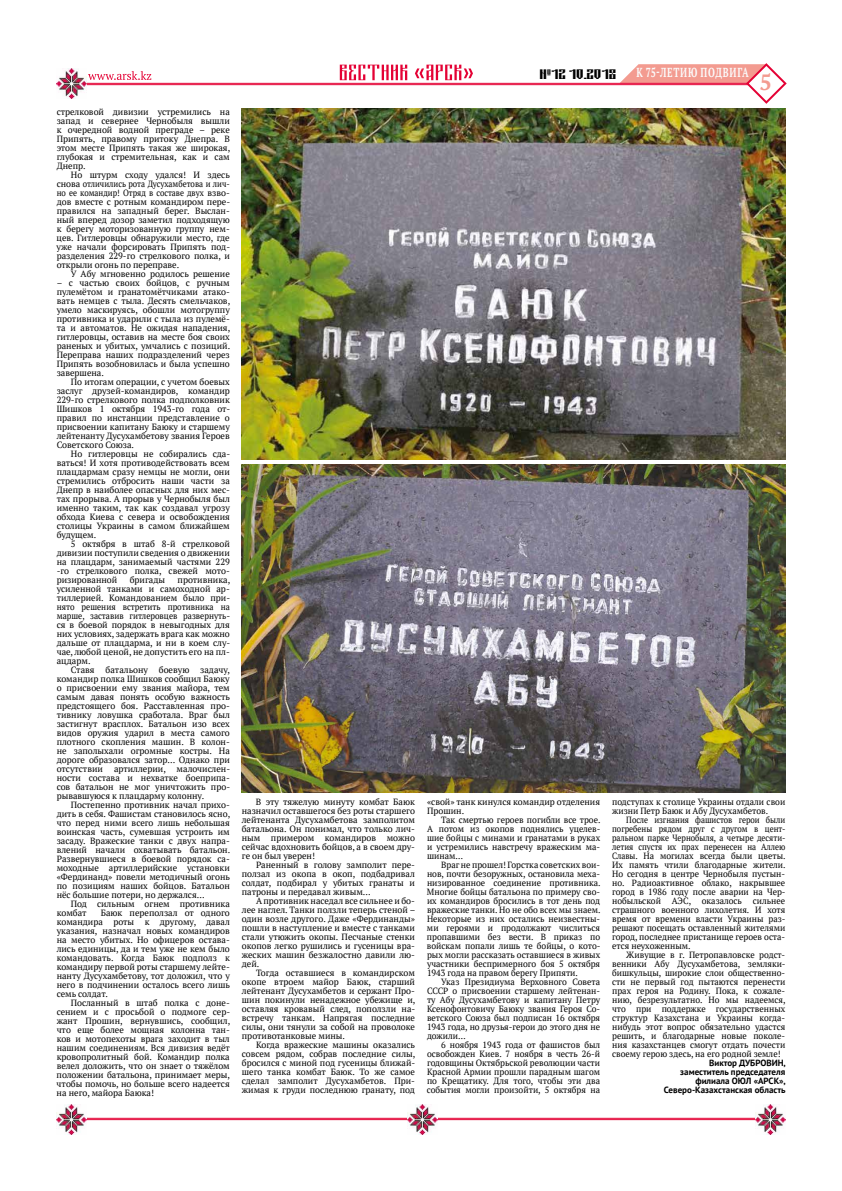
<style>
.page{position:relative;width:842px;height:1191px;background:#fff}
.page>*{position:absolute;margin:0;border:0;box-sizing:border-box;transform-origin:0 0}
.t1{font:700 22px "PT Serif";color:#f39b90}
.t2{font:700 14px "Tsarevich";color:#000}
.t3{font:700 13px "PT Serif";letter-spacing:.08em;color:#fbfbfb;scale:.7 1}
.t4{font:9px/9px "PT Serif";color:#000}
.t5{font:9px/9px "PT Serif";color:#000;scale:.96 1}
.t6{font:9px/9px "PT Serif";color:#000;scale:.88 1}
.t7{font:700 9px/9px "PT Sans";color:#000;text-align:right}
</style>
<div class="page">
<hr style="left:67px;top:83px;width:695px;height:1px;background:#e40134">
<hr style="left:67px;top:84px;width:695px;height:1px;background:#e40134">
<svg style="left:620px;top:63px;width:167px;height:41px"></svg>
<svg style="left:88px;top:71px;width:63px;height:9px"></svg>
<img style="left:57px;top:69px;width:30px;height:30px">
<svg style="left:340px;top:65px;width:67px;height:15px"></svg>
<svg style="left:415px;top:65px;width:58px;height:15px"></svg>
<hr style="left:66px;top:1117px;width:710px;height:1px;background:#e40134">
<hr style="left:66px;top:1119px;width:710px;height:1px;background:#e40134">
<img style="left:57px;top:1104px;width:30px;height:30px">
<img style="left:755px;top:1104px;width:30px;height:30px">
<img style="left:407px;top:1104px;width:30px;height:30px">
<img style="left:242px;top:464px;width:543px;height:328px">
<img style="left:242px;top:108px;width:544px;height:352px">
<p class="t4" style="left:57px;top:107px;width:175px;text-align:justify">стрелковой дивизии устремились на запад и севернее Чернобыля вышли к очередной водной преграде – реке Припять, правому притоку Днепра. В этом месте Припять такая же широкая, глубокая и стремительная, как и сам Днепр.</p>
<p class="t4" style="left:57px;top:170px;width:175px;text-indent:14px">Но штурм сходу удался! И здесь снова отличились рота Дусухамбетова и лич&shy;но ее командир! Отряд в составе двух взво&shy;дов вместе с ротным командиром пере&shy;правился на западный берег. Выслан&shy;ный вперед дозор заметил подходящую к берегу моторизованную группу нем&shy;цев. Гитлеровцы обнаружили место, где уже начали форсировать Припять под&shy;разделения 229-го стрелкового полка, и открыли огонь по переправе.</p>
<p class="t4" style="left:71px;top:269px;width:160px">У Абу мгновенно родилось решение</p>
<p class="t4" style="left:57px;top:278px;width:175px">– с частью своих бойцов, с ручным пулемётом и гранатомётчиками атако&shy;вать немцев с тыла. Десять смельчаков, умело маскируясь, обошли мотогруппу противника и ударили с тыла из пулемё&shy;та и автоматов. Не ожидая нападения, гитлеровцы, оставив на месте боя своих раненых и убитых, умчались с позиций.<br>Переправа наших подразделений через Припять возобновилась и была успешно завершена.</p>
<p class="t4" style="left:57px;top:377px;width:175px;text-align:justify;text-indent:14px">По итогам операции, с учетом боевых заслуг друзей-командиров, командир 229-го стрелкового полка подполковник Шишков 1 октября 1943-го года от&shy;правил по инстанции представление о присвоении капитану Баюку и старшему лейтенанту Дусухамбетову звания Героев Советского Союза.</p>
<p class="t4" style="left:57px;top:449px;width:175px;text-align:justify;text-indent:14px">Но гитлеровцы не собирались сда&shy;ваться! И хотя противодействовать всем плацдармам сразу немцы не могли, они стремились отбросить наши части за Днепр в наиболее опасных для них мес&shy;тах прорыва. А прорыв у Чернобыля был именно таким, так как создавал угрозу обхода Киева с севера и освобождения столицы Украины в самом ближайшем будущем.</p>
<p class="t4" style="left:57px;top:539px;width:175px;text-indent:14px">5 октября в штаб 8-й стрелковой дивизии поступили сведения о движении на плацдарм, занимаемый частями 229 -го стрелкового полка, свежей мото&shy;ризированной</p>
<p class="t4" style="left:130px;top:575px;width:37px">бригады</p>
<p class="t4" style="left:57px;top:575px;width:175px;text-indent:121px">противника, усиленной танками и самоходной ар&shy;тиллерией. Командованием было при&shy;нято решения встретить противника на марше, заставив гитлеровцев развернуть&shy;ся в боевой порядок в невыгодных для них условиях, задержать врага как можно дальше от плацдарма, и ни в коем слу&shy;чае, любой ценой, не допустить его на пл&shy;ацдарм.</p>
<p class="t4" style="left:57px;top:665px;width:175px;text-indent:14px">Ставя батальону боевую задачу, командир полка Шишков сообщил Баюку о присвоении ему звания майора, тем самым давая понять особую важность предстоящего боя. Расставленная про&shy;тивнику ловушка сработала. Враг был застигнут врасплох. Батальон изо всех видов оружия ударил в места самого плотного скопления машин. В колон&shy;не заполыхали огромные костры. На дороге образовался затор… Однако при отсутствии артиллерии, малочислен&shy;ности состава и нехватке боеприпа&shy;сов батальон не мог уничтожить про&shy;рывавшуюся к плацдарму колонну.</p>
<p class="t4" style="left:57px;top:800px;width:175px;text-indent:14px">Постепенно противник начал прихо&shy;дить в себя. Фашистам становилось ясно, что перед ними всего лишь небольшая воинская часть, сумевшая устроить им засаду. Вражеские танки с двух напра&shy;влений начали охватывать батальон.<br>Развернувшиеся в боевой порядок са&shy;моходные артиллерийские установки «Фердинанд» повели методичный огонь по позициям наших бойцов. Батальон нёс большие потери, но держался…</p>
<p class="t4" style="left:57px;top:899px;width:175px;text-indent:14px">Под сильным огнем противника комбат</p>
<p class="t4" style="left:57px;top:908px;width:175px;text-indent:44px">Баюк переползал от одного командира роты к другому, давал указания, назначал новых командиров на место убитых. Но офицеров остава&shy;лись единицы, да и тем уже не кем было командовать. Когда Баюк подполз к командиру первой роты старшему лейте&shy;нанту Дусухамбетову, тот доложил, что у него в подчинении осталось всего лишь семь солдат.</p>
<p class="t4" style="left:57px;top:998px;width:175px;text-indent:14px">Посланный в штаб полка с доне&shy;сением и с просьбой о подмоге сер&shy;жант Прошин, вернувшись, сообщил, что еще более мощная колонна тан&shy;ков и мотопехоты врага заходит в тыл нашим соединениям. Вся дивизия ведёт кровопролитный бой. Командир полка велел доложить, что он знает о тяжёлом положении батальона, принимает меры, чтобы помочь, но больше всего надеется на него, майора Баюка!</p>
<p class="t4" style="left:242px;top:797px;width:175px;text-indent:14px">В эту тяжелую минуту комбат Баюк назначил оставшегося без роты старшего лейтенанта Дусухамбетова замполитом батальона. Он понимал, что только лич&shy;ным примером командиров можно сейчас вдохновить бойцов, а в своем дру&shy;ге он был уверен!</p>
<p class="t4" style="left:242px;top:860px;width:175px;text-indent:14px">Раненный в голову замполит пере&shy;ползал из окопа в окоп, подбадривал солдат, подбирал у убитых гранаты и патроны и передавал живым…</p>
<p class="t4" style="left:242px;top:896px;width:175px;text-indent:14px">А противник наседал все сильнее и бо&shy;лее наглел. Танки ползли теперь стеной – один возле другого. Даже «Фердинанды» пошли в наступление и вместе с танками стали утюжить окопы. Песчаные стенки окопов легко рушились и гусеницы вра&shy;жеских машин безжалостно давили лю&shy;дей.</p>
<p class="t4" style="left:242px;top:968px;width:175px;text-indent:14px">Тогда оставшиеся в командирском окопе втроем майор Баюк, старший лейтенант Дусухамбетов и сержант Про&shy;шин покинули ненадежное убежище и, оставляя кровавый след, поползли на&shy;встречу танкам. Напрягая последние силы, они тянули за собой на проволоке противотанковые мины.</p>
<p class="t4" style="left:242px;top:1040px;width:175px;text-indent:14px">Когда вражеские машины оказались совсем рядом, собрав последние силы, бросился с миной под гусеницы ближай&shy;шего танка комбат Баюк. То же самое сделал замполит Дусухамбетов. При&shy;жимая к груди последнюю гранату, под</p>
<h3 class="t3" style="left:636px;top:64px;width:160px">К 75-летию Подвига</h3>
<h2 class="t2" style="left:540px;top:67px;width:78px">№12 10.2018</h2>
<h1 class="t1" style="left:759px;top:67px;width:14px">5</h1>
<p class="t4" style="left:427px;top:797px;width:175px">«свой» танк кинулся командир отделения<br>Прошин.</p>
<p class="t5" style="left:427px;top:815px;width:182px;text-align:justify;text-indent:14px">Так смертью героев погибли все трое.<br>А потом из окопов поднялись уцелев&shy;шие бойцы с минами и гранатами в руках и устремились навстречу вражеским ма&shy;шинам…</p>
<p class="t5" style="left:427px;top:860px;width:182px;text-indent:14px">Враг не прошел! Горстка советских вои&shy;нов, почти безоружных, остановила меха&shy;низированное соединение противника.<br>Многие бойцы батальона по примеру сво&shy;их командиров бросились в тот день под вражеские танки. Но не обо всех мы знаем.<br>Некоторые из них остались неизвестны&shy;ми героями и продолжают числиться пропавшими без вести. В приказ по войскам попали лишь те бойцы, о кото&shy;рых могли рассказать оставшиеся в живых участники беспримерного боя 5 октября 1943 года на правом берегу Припяти.</p>
<p class="t5" style="left:427px;top:977px;width:182px;text-indent:14px">Указ Президиума Верховного Совета СССР о присвоении старшему лейтенан&shy;ту Абу Дусухамбетову и капитану Петру Ксенофонтовичу Баюку звания Героя Со&shy;ветского Союза был подписан 16 октября 1943 года, но друзья-герои до этого дня не дожили…</p>
<p class="t5" style="left:427px;top:1040px;width:182px;text-align:justify;text-indent:14px">6 ноября 1943 года от фашистов был освобожден Киев. 7 ноября в честь 26-й годовщины Октябрьской революции части Красной Армии прошли парадным шагом по Крещатику. Для того, чтобы эти два события могли произойти, 5 октября на</p>
<p class="t5" style="left:612px;top:797px;width:182px">подступах к столице Украины отдали свои жизни Петр Баюк и Абу Дусухамбетов.</p>
<p class="t6" style="left:612px;top:815px;width:199px;text-indent:14px">После изгнания фашистов герои были погребены рядом друг с другом в цент&shy;ральном парке Чернобыля, а четыре десяти&shy;летия спустя их прах перенесен на Аллею Славы. На могилах всегда были цветы.<br>Их память чтили благодарные жители.<br>Но сегодня в центре Чернобыля пустын&shy;но. Радиоактивное облако, накрывшее город в 1986 году после аварии на Чер&shy;нобыльской АЭС, оказалось сильнее страшного военного лихолетия. И хотя время от времени власти Украины раз&shy;решают посещать оставленный жителями город, последнее пристанище героев оста&shy;ется неухоженным.</p>
<p class="t5" style="left:612px;top:950px;width:182px;text-indent:14px">Живущие в г. Петропавловске родст&shy;венники Абу Дусухамбетова, земляки&shy;бишкульцы, широкие слои общественно&shy;сти не первый год пытаются перенести прах героя на Родину. Пока, к сожале&shy;нию, безрезультатно. Но мы надеемся, что при поддержке государственных структур Казахстана и Украины когда&shy;нибудь этот вопрос обязательно удастся решить, и благодарные новые поколе&shy;ния казахстанцев смогут отдать почести своему герою здесь, на его родной земле!</p>
<p class="t7" style="left:664px;top:1058px;width:123px">Виктор ДУБРОВИН, заместитель председателя филиала ОЮЛ «АРСК»,<br>Северо-Казахстанская область</p>
</div>
